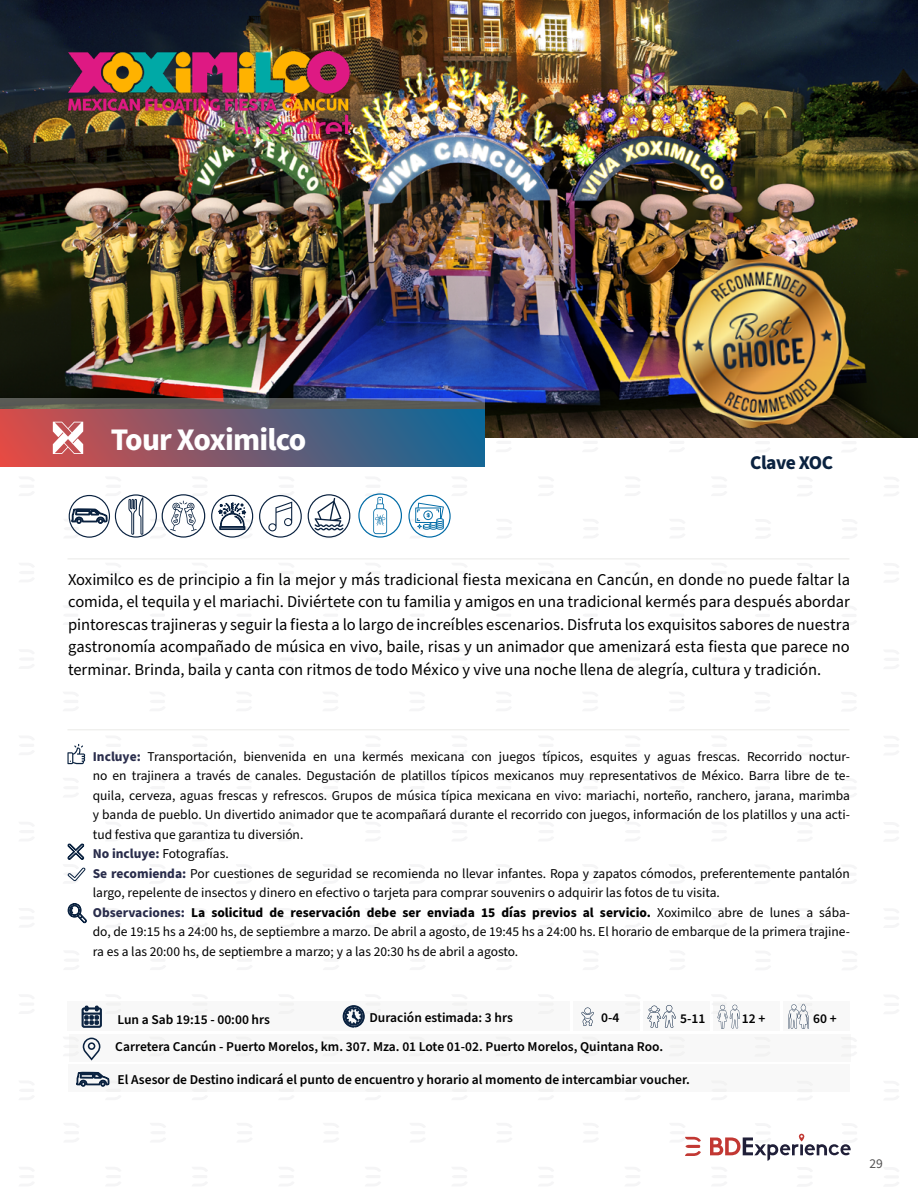
<style>
.page{position:relative;width:918px;height:1188px;background:#fff}
.page>*{position:absolute;margin:0;border:0;box-sizing:border-box;transform-origin:0 0}
.t1{font:700 31.5px "Source Sans Pro";letter-spacing:-.025em;color:#fff}
.t2{font:700 19.5px "Source Sans Pro";letter-spacing:-.025em;color:#0a2240}
.t3{font:16.5px/22.5px "Source Sans Pro";letter-spacing:-.005em;color:#000;text-align:justify}
.t4{font:13.5px/19.5px "Source Sans Pro";color:#000}
.t5{font:600 13.5px "Source Sans Pro";color:#000}
.t6{font:13.5px "Source Sans Pro";color:#545353}
.s1{font-weight:700;color:#292c4b}
.s2{font-weight:700}
</style>
<div class="page">
<svg style="left:710px;top:1133px;width:141px;height:28px"></svg>
<svg style="left:685px;top:1136px;width:16px;height:20px"></svg>
<img style="left:0;top:0;width:918px;height:438px">
<img style="left:69px;top:52px;width:282px;height:81px">
<svg style="left:67px;top:744px;width:18px;height:20px"></svg>
<div style="left:69px;top:1034px;width:781px;height:28px;background:#f8f8f8"></div>
<svg style="left:82px;top:1037px;width:19px;height:24px"></svg>
<svg style="left:67px;top:843px;width:18px;height:39px"></svg>
<hr style="left:67px;top:729px;width:782px;height:1px;background:#ececea">
<hr style="left:67px;top:558px;width:782px;height:1px;background:#ececea">
<svg style="left:68px;top:903px;width:19px;height:20px"></svg>
<svg style="left:408px;top:494px;width:43px;height:44px"></svg>
<svg style="left:308px;top:494px;width:42px;height:44px"></svg>
<svg style="left:259px;top:495px;width:43px;height:43px"></svg>
<svg style="left:358px;top:493px;width:44px;height:45px"></svg>
<img style="left:673px;top:247px;width:182px;height:186px">
<div style="left:573px;top:1002px;width:67px;height:29px;background:#f8f8f8"></div>
<div style="left:643px;top:1002px;width:67px;height:29px;background:#f8f8f8"></div>
<div style="left:713px;top:1002px;width:67px;height:29px;background:#f8f8f8"></div>
<div style="left:783px;top:1002px;width:67px;height:29px;background:#f8f8f8"></div>
<div style="left:68px;top:1002px;width:502px;height:29px;background:#f8f8f8"></div>
<svg style="left:581px;top:1008px;width:13px;height:18px"></svg>
<svg style="left:788px;top:1003px;width:21px;height:26px"></svg>
<svg style="left:82px;top:1005px;width:20px;height:23px"></svg>
<svg style="left:717px;top:1004px;width:23px;height:25px"></svg>
<svg style="left:647px;top:1005px;width:29px;height:23px"></svg>
<svg style="left:343px;top:1005px;width:22px;height:22px"></svg>
<svg style="left:68px;top:494px;width:185px;height:44px"></svg>
<div style="left:68px;top:1064px;width:782px;height:28px;background:#f8f8f8"></div>
<svg style="left:76px;top:1071px;width:34px;height:16px"></svg>
<svg style="left:0;top:398px;width:485px;height:11px;background:#5c5e5f"></svg>
<div style="left:0;top:409px;width:485px;height:58px;background:linear-gradient(to right,#dd4c47,#09689a)"></div>
<svg style="left:53px;top:422px;width:30px;height:32px"></svg>
<h1 class="t1" style="left:111px;top:418px;width:197px">Tour Xoximilco</h1>
<h2 class="t2" style="left:750px;top:449px;width:85px">Clave XOC</h2>
<p class="t3" style="left:68px;top:568px;width:783px">Xoximilco es de principio a fin la mejor y más tradicional fiesta mexicana en Cancún, en donde no puede faltar la comida, el tequila y el mariachi. Diviértete con tu familia y amigos en una tradicional kermés para después abordar pintorescas trajineras y seguir la fiesta a lo largo de increíbles escenarios. Disfruta los exquisitos sabores de nuestra gastronomía acompañado de música en vivo, baile, risas y un animador que amenizará esta fiesta que parece no terminar. Brinda, baila y canta con ritmos de todo México y vive una noche llena de alegría, cultura y tradición.</p>
<p class="t4" style="left:93px;top:747px;width:759px"><span class="s1">Incluye:</span> Transportación, bienvenida en una kermés mexicana con juegos típicos, esquites y aguas frescas. Recorrido noctur&shy;no en trajinera a través de canales. Degustación de platillos típicos mexicanos muy representativos de México. Barra libre de te&shy;quila, cerveza, aguas frescas y refrescos. Grupos de música típica mexicana en vivo: mariachi, norteño, ranchero, jarana, marimba y banda de pueblo. Un divertido animador que te acompañará durante el recorrido con juegos, información de los platillos y una acti&shy;tud festiva que garantiza tu diversión.<br><span class="s1">No incluye:</span> Fotografías.<br><span class="s1">Se recomienda:</span> Por cuestiones de seguridad se recomienda no llevar infantes. Ropa y zapatos cómodos, preferentemente pantalón largo, repelente de insectos y dinero en efectivo o tarjeta para comprar souvenirs o adquirir las fotos de tu visita.<br><span class="s1">Observaciones:</span> <span class="s2">La solicitud de reservación debe ser enviada 15 días previos al servicio.</span> Xoximilco abre de lunes a sába&shy;do, de 19:15 hs a 24:00 hs, de septiembre a marzo. De abril a agosto, de 19:45 hs a 24:00 hs. El horario de embarque de la primera trajine&shy;ra es a las 20:00 hs, de septiembre a marzo; y a las 20:30 hs de abril a agosto.</p>
<p class="t5" style="left:117px;top:1010px;width:154px">Lun a Sab 19:15 - 00:00 hrs</p>
<p class="t5" style="left:370px;top:1009px;width:145px">Duración estimada: 3 hrs</p>
<p class="t5" style="left:601px;top:1009px;width:20px">0-4</p>
<p class="t5" style="left:680px;top:1010px;width:27px">5-11</p>
<p class="t5" style="left:742px;top:1009px;width:25px">12 +</p>
<p class="t5" style="left:813px;top:1009px;width:25px">60 +</p>
<p class="t5" style="left:115px;top:1038px;width:549px">Carretera Cancún - Puerto Morelos, km. 307. Mza. 01 Lote 01-02. Puerto Morelos, Quintana Roo.</p>
<p class="t5" style="left:118px;top:1070px;width:574px">El Asesor de Destino indicará el punto de encuentro y horario al momento de intercambiar voucher.</p>
<p class="t6" style="left:870px;top:1155px;width:15px">29</p>
</div>
